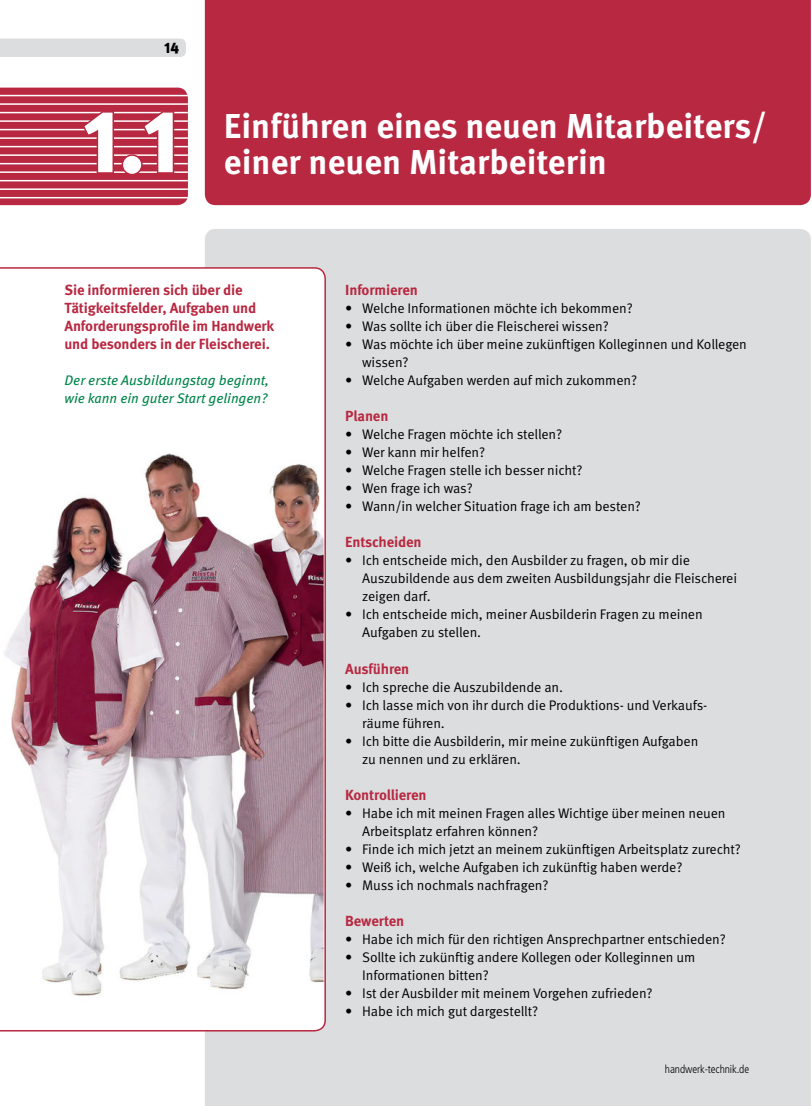
<style>
.page{position:relative;width:812px;height:1106px;background:#fff}
.page>*{position:absolute;margin:0;border:0;box-sizing:border-box;transform-origin:0 0}
.t1{font:900 88.2px "Meta Pro";color:#fff}
.t2{font:700 34.5px/36px "Meta Pro";color:#fff}
.t3{font:900 15px "Meta Pro";color:#000}
.t4{font:700 14.7px/18px "Meta Pro";letter-spacing:-.01em;color:#b82841}
.t5{font:13.8px/18px "Meta Pro";letter-spacing:-.01em;color:#000}
.t6{font:italic 13.8px/18px "Meta Pro";color:#00854a}
.t7{font:300 condensed 11.25px "Frutiger LT Std";letter-spacing:-.01em;color:#000}
</style>
<div class="page">
<div style="left:205px;top:229px;width:606px;height:876px;background:#dcddde"></div>
<div style="left:0;top:39px;width:186px;height:18px;background:#dcddde"></div>
<svg style="left:0;top:266px;width:327px;height:765px"></svg>
<img style="left:0;top:443px;width:324px;height:560px">
<svg style="left:0;top:88px;width:188px;height:117px;background:#c3495e"></svg>
<div style="left:205px;top:0;width:606px;height:205px;background:#b82841"></div>
<p class="t3" style="left:164px;top:38px;width:16px">14</p>
<h1 class="t1" style="left:82px;top:86px;width:99px">1.1</h1>
<h2 class="t2" style="left:224px;top:109px;width:544px">Einführen eines neuen Mitarbeiters/ einer neuen Mitarbeiterin</h2>
<p class="t4" style="left:64px;top:281px;width:211px">Sie informieren sich über die<br>Tätigkeitsfelder, Aufgaben und<br>Anforderungsprofile im Handwerk und besonders in der Fleischerei.</p>
<p class="t6" style="left:64px;top:372px;width:206px">Der erste Ausbildungstag beginnt, wie kann ein guter Start gelingen?</p>
<p class="t4" style="left:345px;top:281px;width:74px">Informieren</p>
<p class="t5" style="left:345px;top:300px;width:289px">• Welche Informationen möchte ich bekommen?</p>
<p class="t5" style="left:345px;top:318px;width:265px">• Was sollte ich über die Fleischerei wissen?</p>
<p class="t5" style="left:362px;top:336px;width:386px;text-indent:-17px">• Was möchte ich über meine zukünftigen Kolleginnen und Kollegen wissen?</p>
<p class="t5" style="left:345px;top:372px;width:293px">• Welche Aufgaben werden auf mich zukommen?</p>
<p class="t4" style="left:345px;top:407px;width:45px">Planen</p>
<p class="t5" style="left:345px;top:426px;width:219px">• Welche Fragen möchte ich stellen?</p>
<p class="t5" style="left:345px;top:444px;width:141px">• Wer kann mir helfen?</p>
<p class="t5" style="left:345px;top:462px;width:239px">• Welche Fragen stelle ich besser nicht?</p>
<p class="t5" style="left:345px;top:480px;width:129px">• Wen frage ich was?</p>
<p class="t5" style="left:345px;top:498px;width:297px">• Wann/in welcher Situation frage ich am besten?</p>
<p class="t4" style="left:345px;top:533px;width:78px">Entscheiden</p>
<p class="t5" style="left:362px;top:552px;width:376px;text-indent:-17px">• Ich entscheide mich, den Ausbilder zu fragen, ob mir die<br>Auszubildende aus dem zweiten Ausbildungsjahr die Fleischerei zeigen darf.</p>
<p class="t5" style="left:362px;top:606px;width:342px;text-indent:-17px">• Ich entscheide mich, meiner Ausbilderin Fragen zu meinen<br>Aufgaben zu stellen.</p>
<p class="t4" style="left:345px;top:659px;width:66px">Ausführen</p>
<p class="t5" style="left:345px;top:678px;width:219px">• Ich spreche die Auszubildende an.</p>
<p class="t5" style="left:362px;top:696px;width:347px;text-indent:-17px">• Ich lasse mich von ihr durch die Produktions- und Verkaufs&shy;räume führen.</p>
<p class="t5" style="left:362px;top:732px;width:338px;text-indent:-17px">• Ich bitte die Ausbilderin, mir meine zukünftigen Aufgaben zu nennen und zu erklären.</p>
<p class="t4" style="left:345px;top:785px;width:83px">Kontrollieren</p>
<p class="t5" style="left:362px;top:804px;width:365px;text-indent:-17px">• Habe ich mit meinen Fragen alles Wichtige über meinen neuen<br>Arbeitsplatz erfahren können?</p>
<p class="t5" style="left:345px;top:840px;width:397px">• Finde ich mich jetzt an meinem zukünftigen Arbeitsplatz zurecht?</p>
<p class="t5" style="left:345px;top:858px;width:339px">• Weiß ich, welche Aufgaben ich zukünftig haben werde?</p>
<p class="t5" style="left:345px;top:876px;width:205px">• Muss ich nochmals nachfragen?</p>
<p class="t4" style="left:345px;top:911px;width:61px">Bewerten</p>
<p class="t5" style="left:345px;top:930px;width:382px">• Habe ich mich für den richtigen Ansprechpartner entschieden?</p>
<p class="t5" style="left:362px;top:948px;width:335px;text-indent:-17px">• Sollte ich zukünftig andere Kollegen oder Kolleginnen um<br>Informationen bitten?</p>
<p class="t5" style="left:345px;top:984px;width:309px">• Ist der Ausbilder mit meinem Vorgehen zufrieden?</p>
<p class="t5" style="left:345px;top:1002px;width:194px">• Habe ich mich gut dargestellt?</p>
<p class="t7" style="left:665px;top:1062px;width:86px">handwerk-technik.de</p>
</div>
